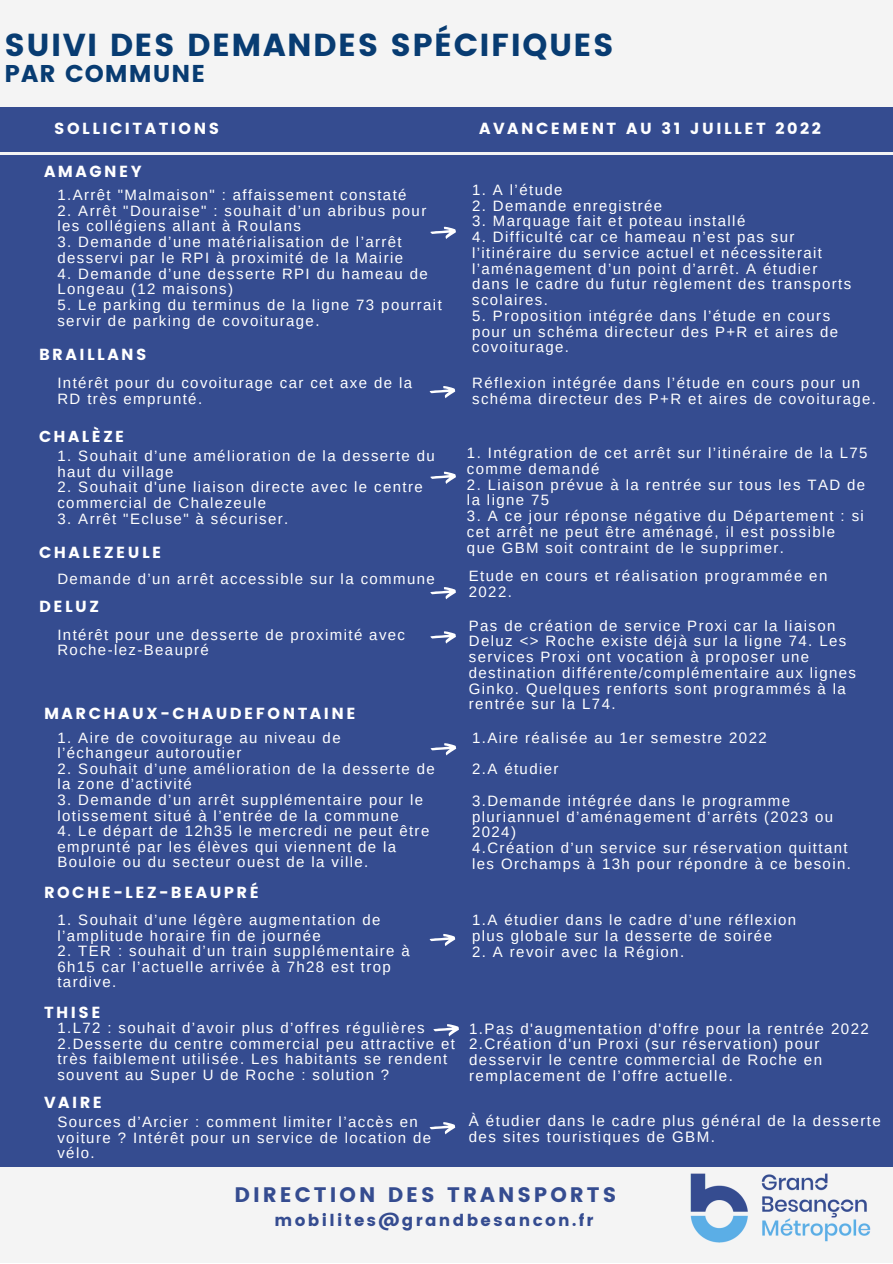
<style>
.page{position:relative;width:893px;height:1264px;background:#fff}
.page>*{position:absolute;margin:0;border:0;box-sizing:border-box;transform-origin:0 0}
.t1{font:31.8px "Poppins";letter-spacing:.045em;color:#083c72}
.t2{font:24.3px "Poppins";letter-spacing:.045em;color:#083c72}
.t3{font:21px "Poppins";letter-spacing:.145em;color:#354c90}
.t4{font:16.5px "Poppins";letter-spacing:.145em;color:#354c90}
.t5{font:16.05px "Poppins";letter-spacing:.155em;color:#fff}
.t6{font:15.75px "Poppins";letter-spacing:.155em;color:#fff}
.t7{font:15.15px/15.9px "Arimo";letter-spacing:.095em;color:#fff}
.t8{font:15px/15.8px "Arimo";letter-spacing:.095em;color:#fff}
</style>
<div class="page">
<div style="left:0;top:0;width:892px;height:1262px;background:#f4f4f4"></div>
<div style="left:0;top:156px;width:892px;height:1010px;background:#354c90"></div>
<img style="left:668px;top:1166px;width:224px;height:77px">
<div style="left:0;top:107px;width:459px;height:45px;background:#354c90"></div>
<div style="left:459px;top:107px;width:433px;height:45px;background:#354c90"></div>
<svg style="left:430px;top:227px;width:26px;height:12px"></svg>
<svg style="left:429px;top:386px;width:26px;height:12px"></svg>
<svg style="left:430px;top:471px;width:26px;height:13px"></svg>
<svg style="left:430px;top:587px;width:26px;height:12px"></svg>
<svg style="left:430px;top:631px;width:26px;height:12px"></svg>
<svg style="left:430px;top:743px;width:26px;height:12px"></svg>
<svg style="left:429px;top:934px;width:26px;height:12px"></svg>
<svg style="left:433px;top:1024px;width:26px;height:12px"></svg>
<svg style="left:429px;top:1122px;width:26px;height:12px"></svg>
<h1 class="t1" style="left:4px;top:27px;width:610px">SUIVI DES DEMANDES SPÉCIFIQUES</h1>
<h2 class="t2" style="left:4px;top:59px;width:202px">PAR COMMUNE</h2>
<p class="t5" style="left:54px;top:119px;width:166px">SOLLICITATIONS</p>
<p class="t5" style="left:479px;top:119px;width:343px">AVANCEMENT AU 31 JUILLET 2022</p>
<p class="t5" style="left:44px;top:162px;width:99px">AMAGNEY</p>
<p class="t8" style="left:472px;top:182px;width:92px">1. A l’étude</p>
<p class="t8" style="left:472px;top:197px;width:191px">2. Demande enregistrée</p>
<p class="t8" style="left:472px;top:213px;width:275px">3. Marquage fait et poteau installé</p>
<p class="t8" style="left:472px;top:229px;width:380px">4. Difficulté car ce hameau n’est pas sur l’itinéraire du service actuel et nécessiterait l’aménagement d’un point d’arrêt. A étudier dans le cadre du futur règlement des transports scolaires.</p>
<p class="t8" style="left:472px;top:308px;width:367px">5. Proposition intégrée dans l’étude en cours pour un schéma directeur des P+R et aires de covoiturage.</p>
<p class="t8" style="left:57px;top:187px;width:350px">1.Arrêt "Malmaison" : affaissement constaté</p>
<p class="t8" style="left:57px;top:202px;width:370px">2. Arrêt "Douraise" : souhait d’un abribus pour les collégiens allant à Roulans</p>
<p class="t8" style="left:57px;top:234px;width:347px">3. Demande d’une matérialisation de l’arrêt desservi par le RPI à proximité de la Mairie</p>
<p class="t8" style="left:57px;top:265px;width:372px">4. Demande d’une desserte RPI du hameau de<br>Longeau (12 maisons)</p>
<p class="t8" style="left:57px;top:297px;width:386px">5. Le parking du terminus de la ligne 73 pourrait servir de parking de covoiturage.</p>
<p class="t5" style="left:39px;top:345px;width:109px">BRAILLANS</p>
<p class="t8" style="left:57px;top:375px;width:356px">Intérêt pour du covoiturage car cet axe de la<br>RD très emprunté.</p>
<p class="t8" style="left:472px;top:375px;width:405px">Réflexion intégrée dans l’étude en cours pour un schéma directeur des P+R et aires de covoiturage.</p>
<p class="t6" style="left:39px;top:427px;width:87px">CHALÈZE</p>
<p class="t8" style="left:57px;top:448px;width:379px">1. Souhait d’une amélioration de la desserte du haut du village</p>
<p class="t8" style="left:57px;top:479px;width:367px">2. Souhait d'une liaison directe avec le centre commercial de Chalezeule</p>
<p class="t8" style="left:57px;top:511px;width:232px">3. Arrêt "Ecluse" à sécuriser.</p>
<p class="t5" style="left:39px;top:543px;width:124px">CHALEZEULE</p>
<p class="t8" style="left:57px;top:570px;width:379px">Demande d’un arrêt accessible sur la commune</p>
<p class="t8" style="left:467px;top:445px;width:402px">1. Intégration de cet arrêt sur l’itinéraire de la L75 comme demandé</p>
<p class="t8" style="left:467px;top:476px;width:400px">2. Liaison prévue à la rentrée sur tous les TAD de la ligne 75</p>
<p class="t8" style="left:467px;top:508px;width:398px">3. A ce jour réponse négative du Département : si cet arrêt ne peut être aménagé, il est possible que GBM soit contraint de le supprimer.</p>
<p class="t8" style="left:469px;top:568px;width:360px">Etude en cours et réalisation programmée en<br>2022.</p>
<p class="t5" style="left:39px;top:597px;width:61px">DELUZ</p>
<p class="t8" style="left:57px;top:626px;width:349px">Intérêt pour une desserte de proximité avec<br>Roche-lez-Beaupré</p>
<p class="t8" style="left:469px;top:617px;width:388px">Pas de création de service Proxi car la liaison Deluz &lt;&gt; Roche existe déjà sur la ligne 74. Les services Proxi ont vocation à proposer une destination différente/complémentaire aux lignes Ginko. Quelques renforts sont programmés à la rentrée sur la L74.</p>
<p class="t5" style="left:44px;top:704px;width:313px">MARCHAUX-CHAUDEFONTAINE</p>
<p class="t8" style="left:57px;top:729px;width:285px">1. Aire de covoiturage au niveau de l’échangeur autoroutier</p>
<p class="t8" style="left:57px;top:761px;width:379px">2. Souhait d’une amélioration de la desserte de la zone d’activité</p>
<p class="t8" style="left:57px;top:792px;width:367px">3. Demande d’un arrêt supplémentaire pour le lotissement situé à l’entrée de la commune</p>
<p class="t8" style="left:57px;top:823px;width:373px">4. Le départ de 12h35 le mercredi ne peut être emprunté par les élèves qui viennent de la<br>Bouloie ou du secteur ouest de la ville.</p>
<p class="t8" style="left:472px;top:722px;width:319px;line-height:31.5px">1.Aire réalisée au 1er semestre 2022<br>2.A étudier<br>3.Demande intégrée dans le programme</p>
<p class="t8" style="left:472px;top:808px;width:380px">pluriannuel d’aménagement d’arrêts (2023 ou 2024)<br>4.Création d’un service sur réservation quittant les Orchamps à 13h pour répondre à ce besoin.</p>
<p class="t5" style="left:44px;top:883px;width:216px">ROCHE-LEZ-BEAUPRÉ</p>
<p class="t8" style="left:57px;top:912px;width:324px">1. Souhait d’une légère augmentation de l’amplitude horaire fin de journée</p>
<p class="t8" style="left:57px;top:943px;width:354px">2. TER : souhait d’un train supplémentaire à<br>6h15 car l’actuelle arrivée à 7h28 est trop tardive.</p>
<p class="t8" style="left:472px;top:912px;width:325px">1.A étudier dans le cadre d’une réflexion plus globale sur la desserte de soirée</p>
<p class="t8" style="left:472px;top:943px;width:213px">2. A revoir avec la Région.</p>
<p class="t5" style="left:44px;top:1002px;width:58px">THISE</p>
<p class="t8" style="left:57px;top:1020px;width:399px">1.L72 : souhait d’avoir plus d’offres régulières 2.Desserte du centre commercial peu attractive et très faiblement utilisée. Les habitants se rendent souvent au Super U de Roche : solution ?</p>
<p class="t7" style="left:469px;top:1020px;width:401px">1.Pas d'augmentation d'offre pour la rentrée 2022<br>2.Création d'un Proxi (sur réservation) pour desservir le centre commercial de Roche en remplacement de l’offre actuelle.</p>
<p class="t5" style="left:44px;top:1093px;width:59px">VAIRE</p>
<p class="t8" style="left:57px;top:1114px;width:375px">Sources d’Arcier : comment limiter l’accès en voiture ? Intérêt pour un service de location de vélo.</p>
<p class="t7" style="left:469px;top:1113px;width:413px">À étudier dans le cadre plus général de la desserte des sites touristiques de GBM.</p>
<h3 class="t3" style="left:234px;top:1182px;width:383px">DIRECTION DES TRANSPORTS</h3>
<p class="t4" style="left:274px;top:1211px;width:320px">mobilites@grandbesancon.fr</p>
</div>
